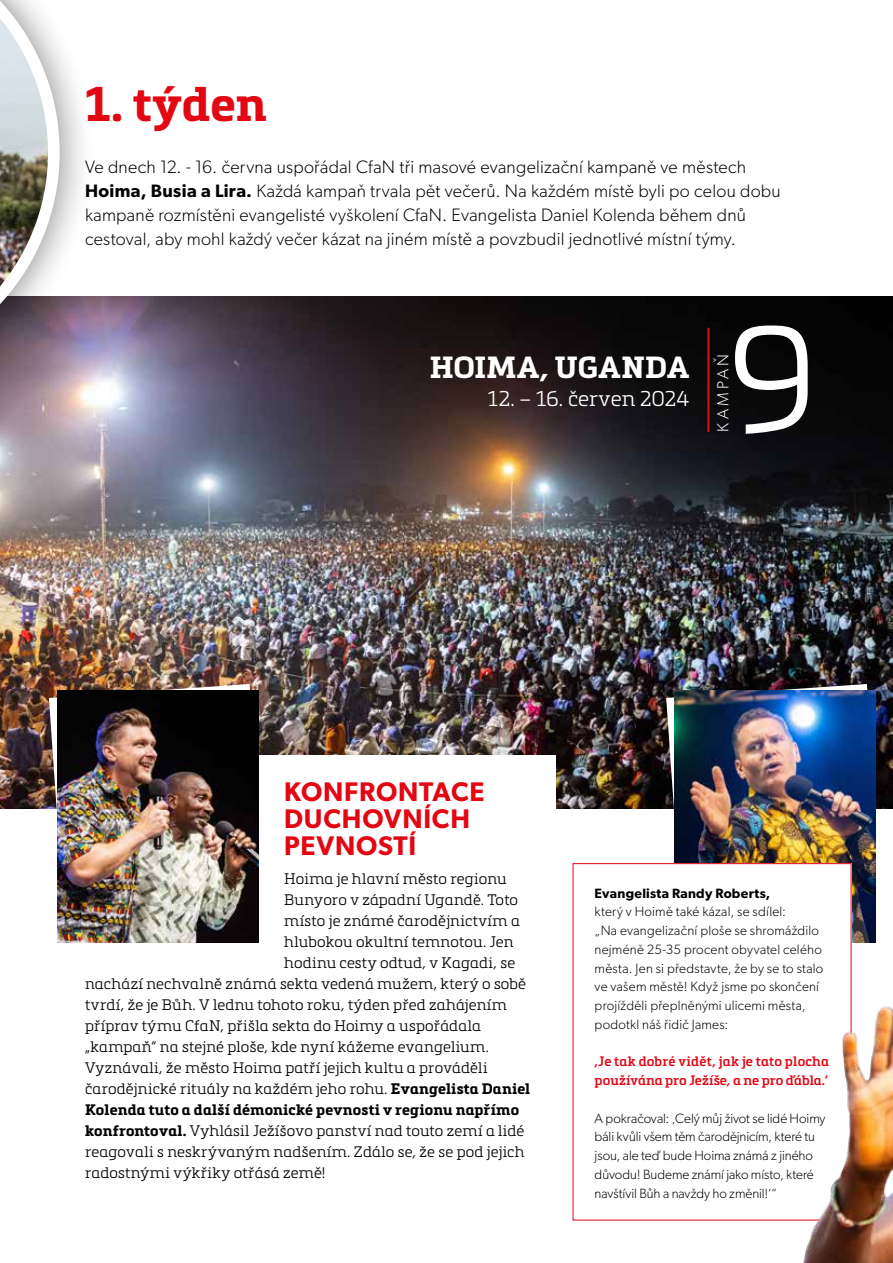
<style>
.page{position:relative;width:893px;height:1263px;background:#fff}
.page>*{position:absolute;margin:0;border:0;box-sizing:border-box;transform-origin:0 0}
.t1{font:300 148.5px "Metronic Slab Pro";color:#fff}
.t2{font:700 48px "Metronic Slab Pro";color:#e30613}
.t3{font:700 30.15px "Metronic Slab Pro";letter-spacing:.005em;color:#fff}
.t4{font:600 27px/27px "Gibson";letter-spacing:.03em;color:#e30613}
.t5{font:300 21px "Metronic Slab Pro";letter-spacing:.005em;color:#fff}
.t6{font:300 18px/24px "Gibson";letter-spacing:.015em;color:#000}
.t7{font:300 16.2px "Gibson";letter-spacing:.185em;color:#fff}
.t8{font:300 15px "Metronic Slab Pro";letter-spacing:.015em;color:#000}
.t9{font:700 15px "Metronic Slab Pro";letter-spacing:.01em;color:#000}
.t10{font:300 13.5px/18.8px "Gibson";letter-spacing:.01em;color:#000}
.t11{font:600 13.5px/18.8px "Metronic Slab Pro";letter-spacing:.005em;color:#e30613}
.t12{font:600 13.5px "Gibson";letter-spacing:.02em;color:#000}
.s1{font-weight:600}
.s2{font-weight:700}
</style>
<div class="page">
<img style="left:0;top:296px;width:893px;height:513px">
<img style="left:666px;top:684px;width:218px;height:179px">
<img style="left:675px;top:691px;width:201px;height:225px">
<div style="left:64px;top:755px;width:492px;height:447px;background:#fff"></div>
<hr style="left:707px;top:328px;width:2px;height:104px;background:#e30613">
<div style="left:0;top:0;width:96px;height:411px;background:#000;opacity:.5"></div>
<svg style="left:0;top:0;width:60px;height:375px"></svg>
<div style="left:573px;top:864px;width:278px;height:356px;background:#fff"></div>
<img style="left:804px;top:916px;width:89px;height:347px">
<img style="left:49px;top:684px;width:218px;height:125px">
<img style="left:57px;top:691px;width:202px;height:252px">
<h2 class="t2" style="left:85px;top:74px;width:183px">1. týden</h2>
<p class="t6" style="left:85px;top:155px;width:697px">Ve dnech 12. - 16. června uspořádal CfaN tři masové evangelizační kampaně ve městech <span class="s1">Hoima, Busia a Lira.</span> Každá kampaň trvala pět večerů. Na každém místě byli po celou dobu kampaně rozmístěni evangelisté vyškolení CfaN. Evangelista Daniel Kolenda během dnů cestoval, aby mohl každý večer kázat na jiném místě a povzbudil jednotlivé místní týmy.</p>
<h3 class="t3" style="left:430px;top:348px;width:261px">HOIMA, UGANDA</h3>
<h3 class="t5" style="left:488px;top:385px;width:203px">12. – 16. červen 2024</h3>
<h1 class="t1" style="left:729px;top:280px;width:90px">9</h1>
<p class="t7" style="left:713px;top:432px;width:79px;rotate:-90deg">KAMPAŇ</p>
<h3 class="t4" style="left:284px;top:777px;width:202px">KONFRONTACE<br>DUCHOVNÍCH<br>PEVNOSTÍ</h3>
<p class="t8" style="left:284px;top:869px;width:224px">Hoima je hlavní město regionu</p>
<p class="t8" style="left:284px;top:890px;width:235px">Bunyoro v západní Ugandě. Toto</p>
<p class="t8" style="left:284px;top:911px;width:237px">místo je známé čarodějnictvím a</p>
<p class="t8" style="left:284px;top:932px;width:231px">hlubokou okultní temnotou. Jen</p>
<p class="t8" style="left:284px;top:953px;width:233px">hodinu cesty odtud, v Kagadi, se</p>
<p class="t8" style="left:85px;top:974px;width:442px">nachází nechvalně známá sekta vedená mužem, který o sobě</p>
<p class="t8" style="left:85px;top:995px;width:423px">tvrdí, že je Bůh. V lednu tohoto roku, týden před zahájením</p>
<p class="t8" style="left:85px;top:1016px;width:397px">příprav týmu CfaN, přišla sekta do Hoimy a uspořádala</p>
<p class="t8" style="left:85px;top:1037px;width:405px">„kampaň“ na stejné ploše, kde nyní kážeme evangelium.</p>
<p class="t8" style="left:85px;top:1058px;width:404px">Vyznávali, že město Hoima patří jejich kultu a prováděli</p>
<p class="t8" style="left:85px;top:1079px;width:447px">čarodějnické rituály na každém jeho rohu. <span class="s2">Evangelista Daniel</span></p>
<p class="t9" style="left:85px;top:1100px;width:436px">Kolenda tuto a další démonické pevnosti v regionu napřímo</p>
<p class="t8" style="left:85px;top:1121px;width:441px"><span class="s2">konfrontoval.</span> Vyhlásil Ježíšovo panství nad touto zemí a lidé</p>
<p class="t8" style="left:85px;top:1142px;width:441px">reagovali s neskrývaným nadšením. Zdálo se, že se pod jejich</p>
<p class="t8" style="left:85px;top:1163px;width:242px">radostnými výkřiky otřásá země!</p>
<p class="t12" style="left:595px;top:885px;width:177px">Evangelista Randy Roberts,</p>
<p class="t10" style="left:595px;top:902px;width:230px">který v Hoimě také kázal, se sdílel:<br>„Na evangelizační ploše se shromáždilo nejméně 25-35 procent obyvatel celého města. Jen si představte, že by se to stalo ve vašem městě! Když jsme po skončení projížděli přeplněnými ulicemi města, podotkl náš řidič James:</p>
<p class="t11" style="left:595px;top:1052px;width:236px">‚Je tak dobré vidět, jak je tato plocha používána pro Ježíše, a ne pro ďábla.‘</p>
<p class="t10" style="left:595px;top:1108px;width:232px">A pokračoval: ‚Celý můj život se lidé Hoimy báli kvůli všem těm čarodějnicím, které tu jsou, ale teď bude Hoima známá z jiného důvodu! Budeme známí jako místo, které navštívil Bůh a navždy ho změnil!‘“</p>
</div>
